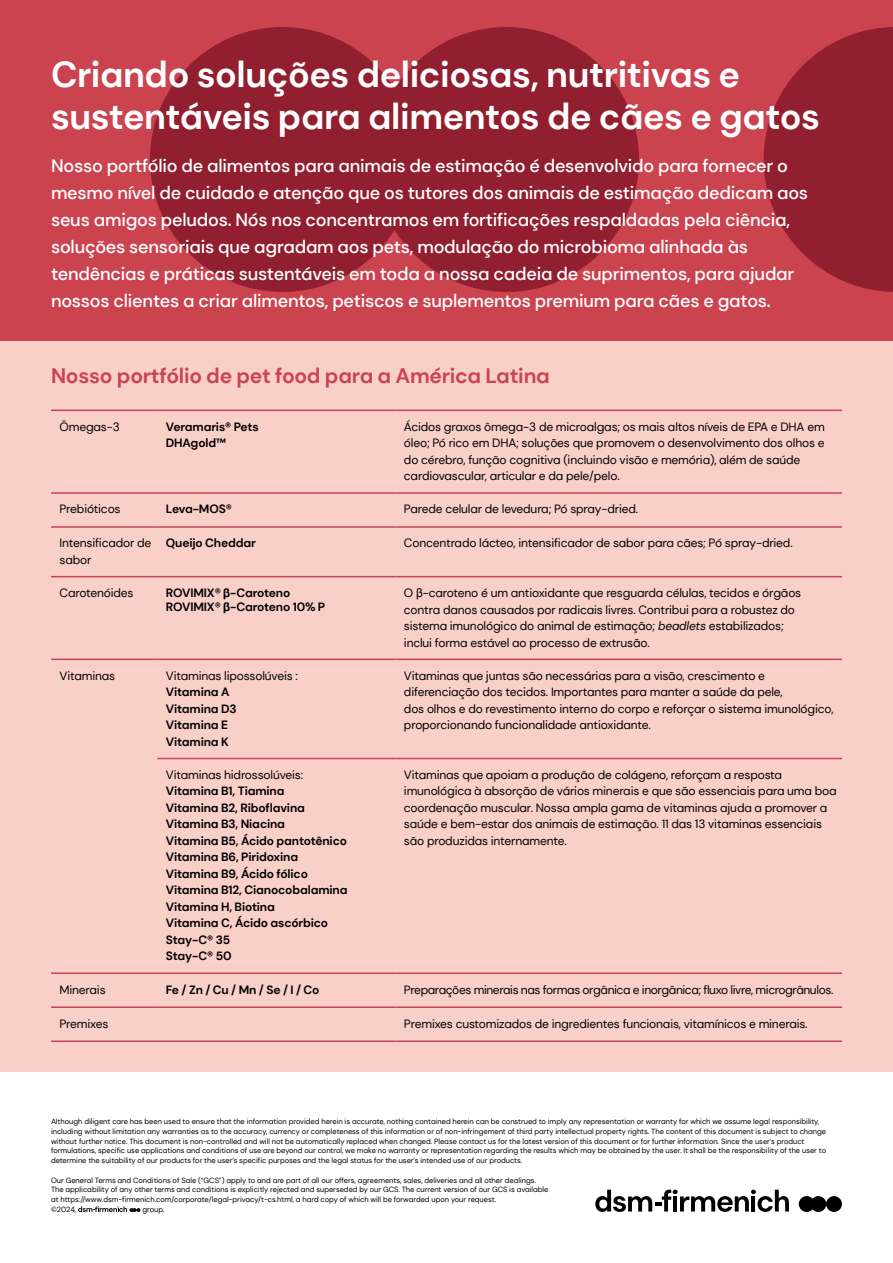
<style>
.page{position:relative;width:893px;height:1263px;background:#fff}
.page>*{position:absolute;margin:0;border:0;box-sizing:border-box;transform-origin:0 0}
.t1{font:700 36px/42px "DM Sans";letter-spacing:-.01em;color:#fff}
.t2{font:700 21px "DM Sans";letter-spacing:-.01em;color:#cc4350}
.t3{font:500 18px/27px "DM Sans";letter-spacing:-.015em;color:#fff}
.t4{font:12px/16.5px "DM Sans";letter-spacing:-.015em;color:#000}
.t5{font:700 12px/16.5px "DM Sans";letter-spacing:-.01em;color:#000}
.t6{font:12px "DM Sans";letter-spacing:-.035em;color:#000}
.t7{font:7.5px/9.8px "DM Sans";letter-spacing:-.005em;color:#000}
.s1{font-family:"Helvetica Neue"}
.s2{font-style:italic}
</style>
<div class="page">
<svg style="left:78px;top:1206px;width:62px;height:6px"></svg>
<svg style="left:595px;top:1190px;width:194px;height:22px"></svg>
<svg style="left:799px;top:1196px;width:43px;height:16px"></svg>
<div style="left:0;top:340px;width:893px;height:731px;background:#f9d0c8"></div>
<hr style="left:51px;top:1040px;width:106px;height:2px;background:#cc4350">
<hr style="left:157px;top:1040px;width:238px;height:2px;background:#cc4350">
<hr style="left:395px;top:1040px;width:447px;height:2px;background:#cc4350">
<hr style="left:51px;top:492px;width:106px;height:2px;background:#cc4350">
<hr style="left:157px;top:492px;width:238px;height:2px;background:#cc4350">
<hr style="left:395px;top:492px;width:447px;height:2px;background:#cc4350">
<hr style="left:51px;top:526px;width:106px;height:2px;background:#cc4350">
<hr style="left:157px;top:526px;width:238px;height:2px;background:#cc4350">
<hr style="left:395px;top:526px;width:447px;height:2px;background:#cc4350">
<hr style="left:51px;top:576px;width:106px;height:1px;background:#cc4350">
<hr style="left:157px;top:576px;width:238px;height:1px;background:#cc4350">
<hr style="left:395px;top:576px;width:447px;height:1px;background:#cc4350">
<hr style="left:51px;top:659px;width:106px;height:1px;background:#cc4350">
<hr style="left:157px;top:659px;width:238px;height:1px;background:#cc4350">
<hr style="left:395px;top:659px;width:447px;height:1px;background:#cc4350">
<hr style="left:51px;top:410px;width:106px;height:1px;background:#cc4350">
<hr style="left:157px;top:410px;width:238px;height:1px;background:#cc4350">
<hr style="left:395px;top:410px;width:447px;height:1px;background:#cc4350">
<hr style="left:157px;top:758px;width:238px;height:1px;background:#cc4350">
<hr style="left:395px;top:758px;width:447px;height:1px;background:#cc4350">
<hr style="left:51px;top:972px;width:106px;height:2px;background:#cc4350">
<hr style="left:157px;top:972px;width:238px;height:2px;background:#cc4350">
<hr style="left:395px;top:972px;width:447px;height:2px;background:#cc4350">
<hr style="left:51px;top:1006px;width:106px;height:2px;background:#cc4350">
<hr style="left:157px;top:1006px;width:238px;height:2px;background:#cc4350">
<hr style="left:395px;top:1006px;width:447px;height:2px;background:#cc4350">
<div style="left:0;top:0;width:893px;height:340px;background:#cc4350"></div>
<svg style="left:764px;top:27px;width:129px;height:265px"></svg>
<svg style="left:150px;top:27px;width:489px;height:265px;fill:#911f2f"></svg>
<h1 class="t1" style="left:51px;top:53px;width:771px">Criando soluções deliciosas, nutritivas e sustentáveis para alimentos de cães e gatos</h1>
<p class="t3" style="left:51px;top:152px;width:759px">Nosso portfólio de alimentos para animais de estimação é desenvolvido para fornecer o mesmo nível de cuidado e atenção que os tutores dos animais de estimação dedicam aos seus amigos peludos. Nós nos concentramos em fortificações respaldadas pela ciência, soluções sensoriais que agradam aos pets, modulação do microbioma alinhada às tendências e práticas sustentáveis em toda a nossa cadeia de suprimentos, para ajudar nossos clientes a criar alimentos, petiscos e suplementos premium para cães e gatos.</p>
<h2 class="t2" style="left:51px;top:362px;width:500px">Nosso portfólio de pet food para a América Latina</h2>
<h3 class="t4" style="left:60px;top:418px;width:62px">Ômegas-3</h3>
<h3 class="t5" style="left:166px;top:418px;width:94px">Veramaris® Pets<br>DHAgold™</h3>
<p class="t4" style="left:404px;top:418px;width:422px">Ácidos graxos ômega-3 de microalgas; os mais altos níveis de EPA e DHA em óleo; Pó rico em DHA; soluções que promovem o desenvolvimento dos olhos e do cérebro, função cognitiva (incluindo visão e memória), além de saúde cardiovascular, articular e da pele/pelo.</p>
<h3 class="t4" style="left:60px;top:501px;width:63px">Prebióticos</h3>
<h3 class="t5" style="left:166px;top:501px;width:67px">Leva-MOS®</h3>
<h3 class="t4" style="left:404px;top:501px;width:236px">Parede celular de levedura; Pó spray-dried.</h3>
<h3 class="t4" style="left:60px;top:535px;width:93px">Intensificador de sabor</h3>
<h3 class="t5" style="left:166px;top:535px;width:92px">Queijo Cheddar</h3>
<h3 class="t4" style="left:404px;top:535px;width:390px">Concentrado lácteo, intensificador de sabor para cães; Pó spray-dried.</h3>
<h3 class="t4" style="left:60px;top:585px;width:75px">Carotenóides</h3>
<h3 class="t5" style="left:166px;top:586px;width:161px;line-height:13.5px">ROVIMIX® <span class="s1">β</span>-Caroteno<br>ROVIMIX® <span class="s1">β</span>-Caroteno 10% P</h3>
<p class="t4" style="left:404px;top:585px;width:399px">O <span class="s1">β</span>-caroteno é um antioxidante que resguarda células, tecidos e órgãos contra danos causados por radicais livres. Contribui para a robustez do sistema imunológico do animal de estimação; <span class="s2">beadlets</span> estabilizados; inclui forma estável ao processo de extrusão.</p>
<h3 class="t4" style="left:60px;top:667px;width:57px">Vitaminas</h3>
<h3 class="t4" style="left:166px;top:667px;width:134px">Vitaminas lipossolúveis :</h3>
<h3 class="t5" style="left:166px;top:684px;width:72px">Vitamina A<br>Vitamina D3<br>Vitamina E<br>Vitamina K</h3>
<p class="t4" style="left:404px;top:667px;width:431px">Vitaminas que juntas são necessárias para a visão, crescimento e diferenciação dos tecidos. Importantes para manter a saúde da pele,<br>dos olhos e do revestimento interno do corpo e reforçar o sistema imunológico, proporcionando funcionalidade antioxidante.</p>
<h3 class="t4" style="left:166px;top:766px;width:139px">Vitaminas hidrossolúveis:</h3>
<p class="t5" style="left:166px;top:783px;width:183px">Vitamina B1, Tiamina<br>Vitamina B2, Riboflavina<br>Vitamina B3, Niacina<br>Vitamina B5, Ácido pantotênico<br>Vitamina B6, Piridoxina<br>Vitamina B9, Ácido fólico<br>Vitamina B12, Cianocobalamina<br>Vitamina H, Biotina<br>Vitamina C, Ácido ascórbico<br>Stay-C® 35<br>Stay-C® 50</p>
<p class="t4" style="left:404px;top:766px;width:434px">Vitaminas que apoiam a produção de colágeno, reforçam a resposta imunológica à absorção de vários minerais e que são essenciais para uma boa coordenação muscular. Nossa ampla gama de vitaminas ajuda a promover a saúde e bem-estar dos animais de estimação. 11 das 13 vitaminas essenciais são produzidas internamente.</p>
<h3 class="t4" style="left:60px;top:981px;width:48px">Minerais</h3>
<h3 class="t5" style="left:166px;top:981px;width:155px">Fe / Zn / Cu / Mn / Se / I / Co</h3>
<h3 class="t6" style="left:404px;top:982px;width:431px">Preparações minerais nas formas orgânica e inorgânica; fluxo livre, microgrânulos.</h3>
<h3 class="t4" style="left:60px;top:1015px;width:50px">Premixes</h3>
<h3 class="t4" style="left:404px;top:1015px;width:405px">Premixes customizados de ingredientes funcionais, vitamínicos e minerais.</h3>
<p class="t7" style="left:51px;top:1117px;width:777px">Although diligent care has been used to ensure that the information provided herein is accurate, nothing contained herein can be construed to imply any representation or warranty for which we assume legal responsibility, including without limitation any warranties as to the accuracy, currency or completeness of this information or of non-infringement of third party intellectual property rights. The content of this document is subject to change without further notice. This document is non-controlled and will not be automatically replaced when changed. Please contact us for the latest version of this document or for further information. Since the user’s product formulations, specific use applications and conditions of use are beyond our control, we make no warranty or representation regarding the results which may be obtained by the user. It shall be the responsibility of the user to determine the suitability of our products for the user’s specific purposes and the legal status for the user’s intended use of our products.</p>
<p class="t7" style="left:51px;top:1175px;width:499px">Our General Terms and Conditions of Sale (“GCS”) apply to and are part of all our offers, agreements, sales, deliveries and all other dealings.<br>The applicability of any other terms and conditions is explicitly rejected and superseded by our GCS. The current version of our GCS is available at https://www.dsm-firmenich.com/corporate/legal-privacy/t-cs.html, a hard copy of which will be forwarded upon your request.<br>©2024,</p>
<p class="t7" style="left:142px;top:1204px;width:24px">group.</p>
</div>
